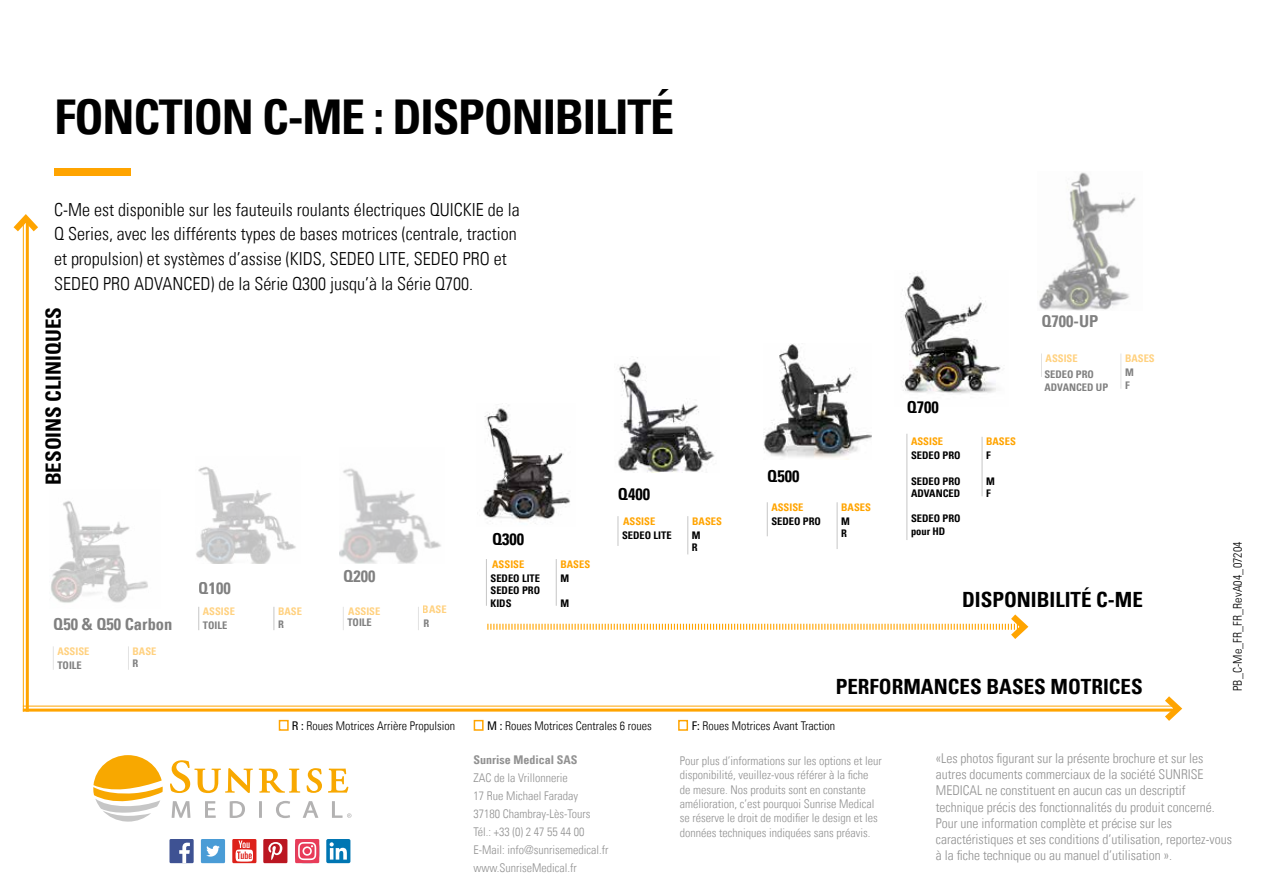
<style>
.page{position:relative;width:1263px;height:893px;background:#fff}
.page>*{position:absolute;margin:0;border:0;box-sizing:border-box;transform-origin:0 0}
.t1{font:48px "Univers Com 67 Bold Cond";letter-spacing:-.025em;color:#000}
.t2{font:21px "Univers Com 67 Bold Cond";color:#000}
.t3{font:18px/24.8px "Univers Com 47 Light Cond";color:#000}
.t4{font:16.5px "Univers Com 67 Bold Cond";color:#000}
.t5{font:13.5px/16.2px "Univers Com 47 Light Cond";color:#929292}
.t6{font:12px/18px "Univers Com 47 Light Cond";color:#929292}
.t7{font:12px "Univers Com 47 Light Cond";color:#000}
.t8{font:12px "Univers Com 67 Bold Cond";color:#929292}
.t9{font:10.5px/12.6px "Univers Com 67 Bold Cond";color:#000}
.t10{font:10.5px "Univers Com 67 Bold Cond";color:#ffa400}
.s1{font-family:"Univers Com 57";font-stretch:condensed}
</style>
<div class="page">
<svg style="left:93px;top:755px;width:70px;height:67px"></svg>
<svg style="left:259px;top:769px;width:41px;height:24px"></svg>
<svg style="left:170px;top:760px;width:83px;height:33px"></svg>
<svg style="left:307px;top:768px;width:15px;height:25px"></svg>
<svg style="left:328px;top:768px;width:20px;height:25px"></svg>
<svg style="left:172px;top:801px;width:18px;height:17px"></svg>
<svg style="left:205px;top:801px;width:11px;height:17px"></svg>
<svg style="left:230px;top:801px;width:15px;height:17px"></svg>
<svg style="left:259px;top:801px;width:3px;height:17px"></svg>
<svg style="left:276px;top:801px;width:14px;height:17px"></svg>
<svg style="left:303px;top:801px;width:15px;height:17px"></svg>
<svg style="left:332px;top:801px;width:19px;height:17px"></svg>
<div style="left:54px;top:168px;width:77px;height:8px;background:#ffa400"></div>
<div style="left:263px;top:839px;width:24px;height:24px;background:#bb1621"></div>
<div style="left:169px;top:839px;width:25px;height:24px;background:#3e5293"></div>
<svg style="left:179px;top:843px;width:11px;height:20px"></svg>
<div style="left:326px;top:839px;width:24px;height:24px;background:#0076b3;border-radius:2px"></div>
<svg style="left:330px;top:842px;width:17px;height:18px"></svg>
<div style="left:201px;top:839px;width:24px;height:24px;background:#4a9cd6"></div>
<svg style="left:206px;top:845px;width:14px;height:12px"></svg>
<div style="left:232px;top:839px;width:24px;height:24px;background:#dd211a"></div>
<svg style="left:236px;top:840px;width:17px;height:22px"></svg>
<svg style="left:295px;top:839px;width:24px;height:24px"></svg>
<svg style="left:268px;top:842px;width:14px;height:18px"></svg>
<hr style="left:26px;top:218px;width:3px;height:494px;background:#ffa400">
<hr style="left:23px;top:218px;width:1px;height:494px;background:#ffa400">
<svg style="left:13px;top:214px;width:25px;height:24px"></svg>
<hr style="left:23px;top:709px;width:1155px;height:3px;background:#ffa400">
<hr style="left:23px;top:706px;width:1155px;height:1px;background:#ffa400">
<svg style="left:1158px;top:696px;width:25px;height:25px"></svg>
<img style="left:1039px;top:172px;width:97px;height:138px">
<svg style="left:1041px;top:354px;width:1px;height:23px"></svg>
<hr style="left:1120px;top:354px;width:1px;height:35px;background:#c6c6c6">
<img style="left:764px;top:344px;width:107px;height:114px">
<hr style="left:767px;top:502px;width:1px;height:34px;background:#c6c6c6">
<hr style="left:837px;top:502px;width:1px;height:47px;background:#c6c6c6">
<img style="left:340px;top:468px;width:101px;height:96px">
<svg style="left:343px;top:607px;width:1px;height:23px"></svg>
<svg style="left:418px;top:607px;width:1px;height:23px"></svg>
<div style="left:279px;top:720px;width:10px;height:11px;border:2px solid #ffa400"></div>
<div style="left:474px;top:720px;width:10px;height:11px;border:2px solid #ffa400"></div>
<div style="left:678px;top:720px;width:10px;height:11px;border:2px solid #ffa400"></div>
<hr style="left:618px;top:516px;width:1px;height:30px;background:#c6c6c6">
<hr style="left:687px;top:516px;width:1px;height:38px;background:#c6c6c6">
<img style="left:618px;top:357px;width:97px;height:116px">
<svg style="left:487px;top:614px;width:542px;height:25px"></svg>
<img style="left:51px;top:501px;width:97px;height:102px">
<svg style="left:53px;top:646px;width:1px;height:24px"></svg>
<svg style="left:128px;top:646px;width:1px;height:24px"></svg>
<img style="left:196px;top:467px;width:100px;height:97px">
<svg style="left:198px;top:607px;width:1px;height:23px"></svg>
<svg style="left:274px;top:607px;width:1px;height:23px"></svg>
<img style="left:901px;top:273px;width:100px;height:121px">
<hr style="left:906px;top:434px;width:1px;height:106px;background:#c6c6c6">
<hr style="left:982px;top:437px;width:1px;height:59px;background:#c6c6c6">
<hr style="left:486px;top:559px;width:1px;height:47px;background:#c6c6c6">
<hr style="left:556px;top:559px;width:1px;height:47px;background:#c6c6c6">
<img style="left:483px;top:405px;width:87px;height:119px">
<h1 class="t1" style="left:54px;top:87px;width:621px">FONCTION C-ME : DISPONIBILITÉ</h1>
<p class="t3" style="left:54px;top:197px;width:467px">C-Me est disponible sur les fauteuils roulants électriques QUICKIE de la Q Series, avec les différents types de bases motrices (centrale, traction et propulsion) et systèmes d’assise (KIDS, SEDEO LITE, SEDEO PRO et SEDEO PRO ADVANCED) de la Série Q300 jusqu’à la Série Q700.</p>
<h2 class="t2" style="left:40px;top:485px;width:180px;rotate:-90deg">BESOINS CLINIQUES</h2>
<h3 class="t4" style="left:53px;top:614px;width:121px">Q50 &amp; Q50 Carbon</h3>
<p class="t10" style="left:57px;top:645px;width:34px">ASSISE</p>
<p class="t10" style="left:133px;top:645px;width:25px">BASE</p>
<p class="t9" style="left:57px;top:659px;width:26px">TOILE</p>
<p class="t9" style="left:133px;top:657px;width:7px">R</p>
<h3 class="t4" style="left:343px;top:566px;width:34px">Q200</h3>
<p class="t9" style="left:347px;top:616px;width:26px">TOILE</p>
<h3 class="t4" style="left:199px;top:578px;width:34px">Q100</h3>
<p class="t10" style="left:203px;top:605px;width:34px">ASSISE</p>
<p class="t10" style="left:278px;top:605px;width:25px">BASE</p>
<p class="t9" style="left:203px;top:619px;width:26px">TOILE</p>
<p class="t9" style="left:278px;top:618px;width:7px">R</p>
<p class="t9" style="left:423px;top:617px;width:7px">R</p>
<p class="t10" style="left:423px;top:603px;width:25px">BASE</p>
<p class="t10" style="left:348px;top:604px;width:34px">ASSISE</p>
<h3 class="t4" style="left:492px;top:529px;width:34px">Q300</h3>
<p class="t10" style="left:492px;top:558px;width:34px">ASSISE</p>
<p class="t10" style="left:560px;top:558px;width:31px">BASES</p>
<p class="t9" style="left:490px;top:571px;width:51px;text-align:justify">SEDEO LITE SEDEO PRO KIDS</p>
<p class="t9" style="left:560px;top:571px;width:10px">M</p>
<p class="t9" style="left:560px;top:597px;width:10px">M</p>
<h3 class="t4" style="left:618px;top:484px;width:34px">Q400</h3>
<p class="t9" style="left:622px;top:529px;width:51px">SEDEO LITE</p>
<p class="t9" style="left:692px;top:529px;width:10px">M<br>R</p>
<p class="t10" style="left:623px;top:514px;width:34px">ASSISE</p>
<p class="t10" style="left:692px;top:514px;width:31px">BASES</p>
<h3 class="t4" style="left:767px;top:466px;width:34px">Q500</h3>
<p class="t10" style="left:771px;top:500px;width:34px">ASSISE</p>
<p class="t10" style="left:841px;top:500px;width:31px">BASES</p>
<p class="t9" style="left:771px;top:515px;width:51px">SEDEO PRO</p>
<p class="t9" style="left:841px;top:515px;width:10px">M<br>R</p>
<h3 class="t4" style="left:907px;top:397px;width:34px">Q700</h3>
<p class="t10" style="left:911px;top:435px;width:34px">ASSISE</p>
<p class="t10" style="left:986px;top:435px;width:31px">BASES</p>
<p class="t9" style="left:911px;top:449px;width:51px">SEDEO PRO</p>
<p class="t9" style="left:911px;top:474px;width:51px">SEDEO PRO<br>ADVANCED</p>
<p class="t9" style="left:911px;top:512px;width:51px">SEDEO PRO pour HD</p>
<p class="t9" style="left:986px;top:449px;width:6px">F</p>
<p class="t9" style="left:986px;top:474px;width:10px">M<br>F</p>
<h3 class="t4" style="left:1041px;top:311px;width:58px">Q700-UP</h3>
<p class="t10" style="left:1045px;top:352px;width:34px">ASSISE</p>
<p class="t10" style="left:1125px;top:352px;width:31px">BASES</p>
<p class="t9" style="left:1125px;top:366px;width:10px">M<br>F</p>
<p class="t9" style="left:1044px;top:368px;width:65px">SEDEO PRO<br>ADVANCED UP</p>
<h2 class="t2" style="left:962px;top:587px;width:182px">DISPONIBILITÉ C-ME</h2>
<h2 class="t2" style="left:836px;top:674px;width:308px">PERFORMANCES BASES MOTRICES</h2>
<p class="t7" style="left:292px;top:718px;width:165px"><span class="s1">R :</span> Roues Motrices Arrière Propulsion</p>
<p class="t7" style="left:487px;top:718px;width:166px"><span class="s1">M :</span> Roues Motrices Centrales 6 roues</p>
<p class="t7" style="left:692px;top:718px;width:145px"><span class="s1">F:</span> Roues Motrices Avant Traction</p>
<p class="t7" style="left:1230px;top:691px;width:151px;rotate:-90deg">PB_C-Me_FR_FR_RevA04_07204</p>
<p class="t8" style="left:473px;top:752px;width:106px">Sunrise Medical SAS</p>
<p class="t6" style="left:473px;top:769px;width:136px">ZAC de la Vrillonnerie<br>17 Rue Michael Faraday<br>37180 Chambray-Lès-Tours<br>Tél.: +33 (0) 2 47 55 44 00<br>E-Mail: info@sunrisemedical.fr www.SunriseMedical.fr</p>
<p class="t6" style="left:680px;top:753px;width:203px;line-height:14.4px">Pour plus d’informations sur les options et leur disponibilité, veuillez-vous référer à la fiche de mesure. Nos produits sont en constante amélioration, c’est pourquoi Sunrise Medical se réserve le droit de modifier le design et les données techniques indiquées sans préavis.</p>
<p class="t5" style="left:936px;top:750px;width:298px">«Les photos figurant sur la présente brochure et sur les autres documents commerciaux de la société SUNRISE MEDICAL ne constituent en aucun cas un descriptif technique précis des fonctionnalités du produit concerné.<br>Pour une information complète et précise sur les caractéristiques et ses conditions d’utilisation, reportez-vous à la fiche technique ou au manuel d’utilisation ».</p>
</div>
